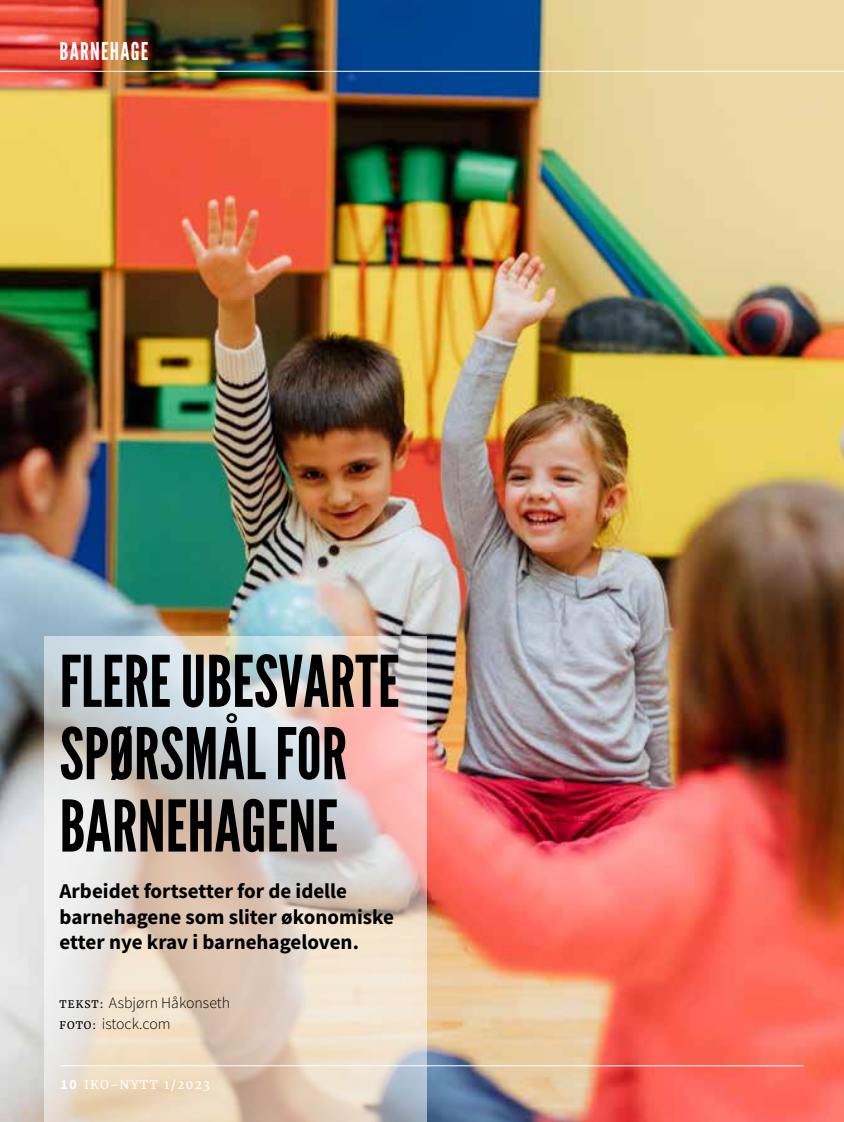
<style>
.page{position:relative;width:844px;height:1122px;background:#fff}
.page>*{position:absolute;margin:0;border:0;box-sizing:border-box;transform-origin:0 0}
.t1{font:70.88px/72.3px "League Gothic";color:#000}
.t2{font:24.5px "League Gothic";letter-spacing:.05em;color:#fff}
.t3{font:700 21px/25.2px "Source Sans Pro";color:#000}
.t4{font:300 15.75px/21px "Source Sans Pro";color:#000}
.t5{font:12.25px "Merriweather";letter-spacing:.1em;color:#fff}
.s1{font-family:"Merriweather";font-weight:400;font-size:10.5px}
.s2{font-family:"Source Sans Pro";font-weight:700;font-size:14px}
</style>
<div class="page">
<img style="left:0;top:0;width:843px;height:1121px">
<svg style="left:45px;top:636px;width:382px;height:485px;background:#ded2c8"></svg>
<hr style="left:0;top:71px;width:843px;height:1px;background:#fff">
<hr style="left:61px;top:1064px;width:742px;height:1px;background:#fff">
<p class="t2" style="left:60px;top:37px;width:90px">BARNEHAGE</p>
<h1 class="t1" style="left:60px;top:645px;width:341px">FLERE UBESVARTE<br>SPØRSMÅL FOR<br>BARNEHAGENE</h1>
<p class="t3" style="left:60px;top:878px;width:336px">Arbeidet fortsetter for de idelle barnehagene som sliter økonomiske etter nye krav i barnehageloven.</p>
<p class="t4" style="left:60px;top:991px;width:172px"><span class="s1">TEKST:</span> Asbjørn Håkonseth<br><span class="s1">FOTO:</span> istock.com</p>
<p class="t5" style="left:61px;top:1076px;width:151px"><span class="s2">10</span> IKO-NYTT 1/2023</p>
</div>
